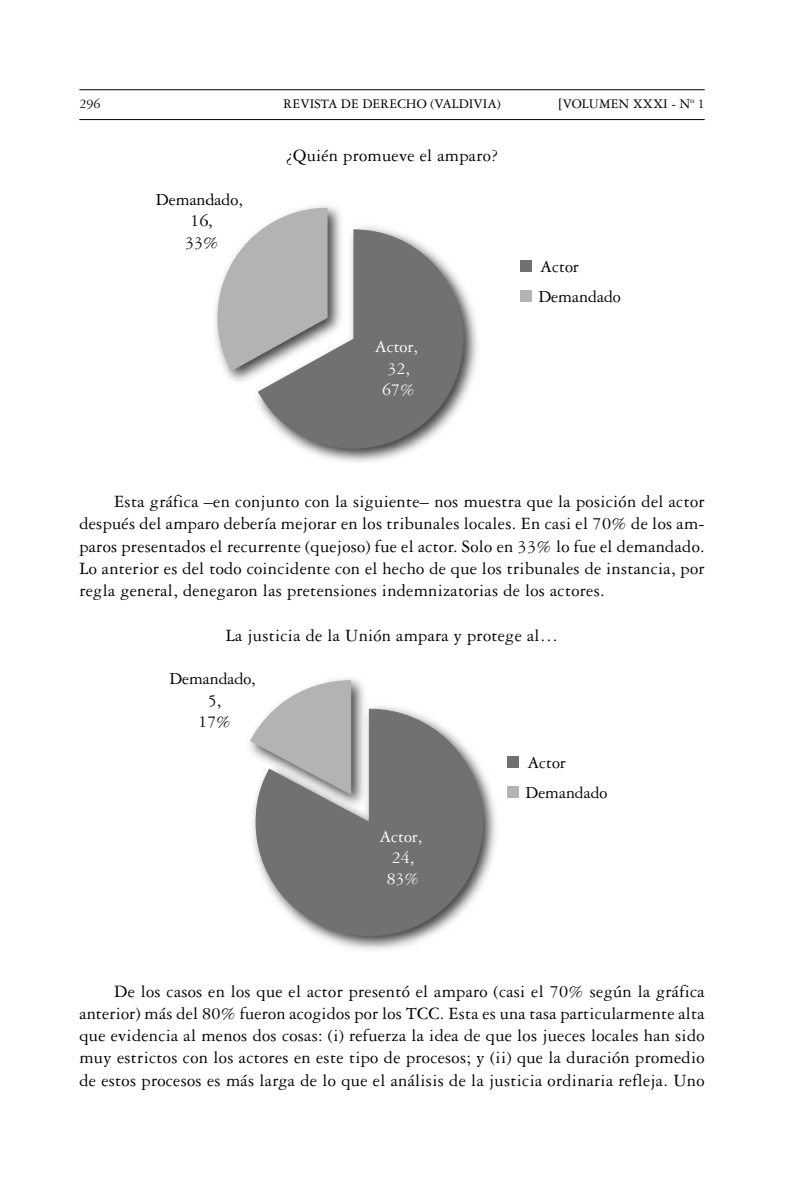
<style>
.page{position:relative;width:794px;height:1191px;background:#fff}
.page>*{position:absolute;margin:0;border:0;box-sizing:border-box;transform-origin:0 0}
.t1{font:18.38px/22.2px "Garamond 3 LT Std";letter-spacing:.015em;color:#000;text-align:justify}
.t2{font:17.85px/21.5px "Garamond 3 LT Std";color:#000;text-align:center}
.t3{font:17.85px/21.5px "Garamond 3 LT Std";color:#fff;text-align:center}
.t4{font:17.68px/21.3px "Garamond 3 LT Std";color:#000;text-align:center}
.t5{font:17.68px/21.3px "Garamond 3 LT Std";color:#fff;text-align:center}
.t6{font:14px "Garamond 3 LT Std";color:#000}
</style>
<div class="page">
<hr style="left:79px;top:89px;width:625px;height:1px;background:#000">
<hr style="left:79px;top:119px;width:625px;height:1px;background:#000">
<div style="left:520px;top:290px;width:11px;height:12px;background:#b1b3b4"></div>
<div style="left:520px;top:260px;width:11px;height:12px;background:#707172"></div>
<img style="left:226px;top:205px;width:115px;height:177px">
<svg style="left:215px;top:207px;width:113px;height:165px"></svg>
<img style="left:248px;top:219px;width:229px;height:244px">
<svg style="left:257px;top:229px;width:207px;height:220px;background:#969798"></svg>
<div style="left:507px;top:786px;width:12px;height:12px;background:#b1b3b4"></div>
<div style="left:507px;top:756px;width:12px;height:12px;background:#707172"></div>
<img style="left:334px;top:678px;width:31px;height:20px">
<svg style="left:289px;top:680px;width:63px;height:18px"></svg>
<img style="left:249px;top:698px;width:247px;height:252px">
<svg style="left:255px;top:708px;width:228px;height:228px;background:#919293"></svg>
<p class="t6" style="left:79px;top:96px;width:22px">296</p>
<p class="t6" style="left:283px;top:96px;width:219px">REVISTA DE DERECHO (VALDIVIA)</p>
<p class="t6" style="left:563px;top:96px;width:143px">VOLUMEN XXXI - Nº 1</p>
<p class="t1" style="left:286px;top:144px;width:214px">¿Quién promueve el amparo?</p>
<p class="t2" style="left:156px;top:188px;width:89px">Demandado,<br>16,<br>33%</p>
<p class="t3" style="left:375px;top:336px;width:45px">Actor,<br>32,<br>67%</p>
<p class="t2" style="left:540px;top:256px;width:40px">Actor</p>
<p class="t2" style="left:538px;top:286px;width:84px">Demandado</p>
<p class="t1" style="left:79px;top:490px;width:627px;text-indent:35px">Esta gráfica –en conjunto con la siguiente– nos muestra que la posición del actor después del amparo debería mejorar en los tribunales locales. En casi el 70% de los am&shy;paros presentados el recurrente (quejoso) fue el actor. Solo en 33% lo fue el demandado.<br>Lo anterior es del todo coincidente con el hecho de que los tribunales de instancia, por regla general, denegaron las pretensiones indemnizatorias de los actores.</p>
<p class="t1" style="left:226px;top:624px;width:334px">La justicia de la Unión ampara y protege al…</p>
<p class="t4" style="left:169px;top:668px;width:88px">Demandado,<br>5,<br>17%</p>
<p class="t5" style="left:379px;top:825px;width:44px">Actor,<br>24,<br>83%</p>
<p class="t4" style="left:527px;top:752px;width:40px">Actor</p>
<p class="t4" style="left:525px;top:782px;width:83px">Demandado</p>
<p class="t1" style="left:79px;top:980px;width:627px;text-indent:35px">De los casos en los que el actor presentó el amparo (casi el 70% según la gráfica anterior) más del 80% fueron acogidos por los TCC. Esta es una tasa particularmente alta que evidencia al menos dos cosas: (i) refuerza la idea de que los jueces locales han sido muy estrictos con los actores en este tipo de procesos; y (ii) que la duración promedio de estos procesos es más larga de lo que el análisis de la justicia ordinaria refleja. Uno</p>
</div>
